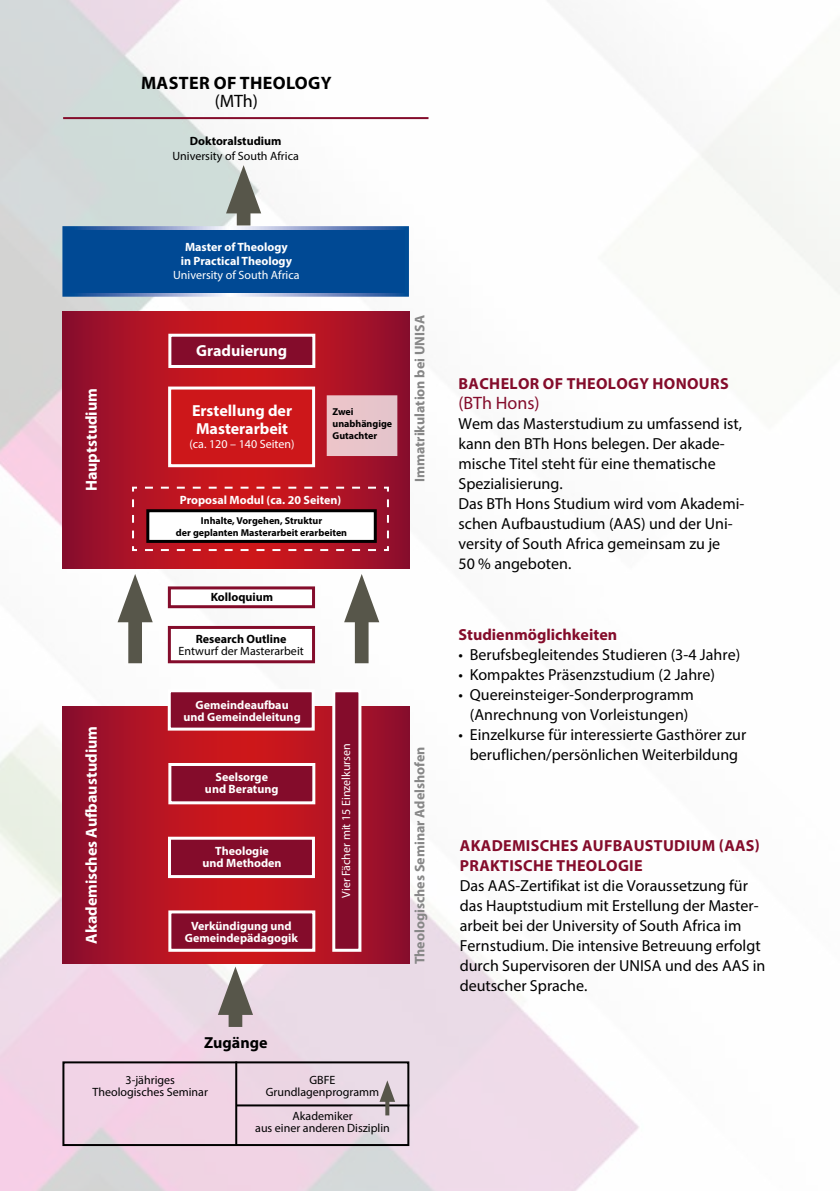
<style>
.page{position:relative;width:840px;height:1191px;background:#fff}
.page>*{position:absolute;margin:0;border:0;box-sizing:border-box;transform-origin:0 0}
.t1{font:700 18px "Myriad Pro";letter-spacing:.02em;color:#000}
.t2{font:18px "Myriad Pro";color:#840c2b}
.t3{font:18px "Myriad Pro";color:#000}
.t4{font:16px/20px "Myriad Pro";color:#000}
.t5{font:700 16px/20px "Myriad Pro";letter-spacing:.02em;color:#840c2b}
.t6{font:700 16px/18px "Myriad Pro";color:#fff}
.t7{font:700 16px "Myriad Pro";color:#840c2b}
.t8{font:700 16px "Myriad Pro";color:#000}
.t9{font:700 14px "Myriad Pro";color:#878787}
.t10{font:700 12px/12px "Myriad Pro";color:#fff;text-align:center}
.t11{font:12px/12px "Myriad Pro";color:#000;text-align:center}
.t12{font:12px "Myriad Pro";color:#fff}
.t13{font:700 12px "Myriad Pro";color:#000}
.t14{font:700 10px/12px "Myriad Pro";color:#000}
</style>
<div class="page">
<img style="left:0;top:0;width:839px;height:1191px">
<svg style="left:62px;top:311px;width:347px;height:257px;background:#a81226"></svg>
<div style="left:168px;top:386px;width:147px;height:81px;background:#cd171a;border:3px solid #fff"></div>
<div style="left:168px;top:586px;width:147px;height:22px;background:#fff;border:3px solid #840c2b"></div>
<div style="left:326px;top:395px;width:71px;height:61px;background:#e8c5ca;border:3px solid #fff"></div>
<div style="left:168px;top:334px;width:147px;height:34px;background:#840c2b;border:3px solid #fff"></div>
<div style="left:354px;top:602px;width:14px;height:61px;background:#57564a"></div>
<svg style="left:344px;top:574px;width:35px;height:48px"></svg>
<div style="left:128px;top:602px;width:14px;height:61px;background:#57564a"></div>
<svg style="left:117px;top:574px;width:36px;height:48px"></svg>
<div style="left:168px;top:626px;width:147px;height:37px;background:#fff;border:3px solid #840c2b"></div>
<svg style="left:131px;top:485px;width:259px;height:67px;background:#bd2430"></svg>
<div style="left:148px;top:511px;width:227px;height:30px;background:#fff"></div>
<div style="left:146px;top:509px;width:230px;height:34px;border:3px solid #000"></div>
<div style="left:237px;top:193px;width:13px;height:32px;background:#57564a"></div>
<svg style="left:226px;top:165px;width:35px;height:48px"></svg>
<div style="left:62px;top:226px;width:346px;height:71px;background:#004994"></div>
<svg style="left:62px;top:706px;width:347px;height:257px;background:#ab1427"></svg>
<div style="left:168px;top:689px;width:146px;height:41px;background:#840c2b;border:3px solid #fff"></div>
<div style="left:168px;top:763px;width:147px;height:41px;background:#840c2b;border:3px solid #fff"></div>
<div style="left:168px;top:836px;width:147px;height:42px;background:#840c2b;border:3px solid #fff"></div>
<div style="left:168px;top:910px;width:147px;height:41px;background:#840c2b;border:3px solid #fff"></div>
<div style="left:332px;top:689px;width:29px;height:262px;background:#840c2b;border:3px solid #fff"></div>
<div style="left:228px;top:994px;width:14px;height:33px;background:#57564a"></div>
<svg style="left:218px;top:966px;width:35px;height:49px"></svg>
<div style="left:62px;top:1061px;width:347px;height:85px;border:2px solid #000"></div>
<hr style="left:235px;top:1061px;width:2px;height:83px;background:#000">
<hr style="left:63px;top:117px;width:365px;height:2px;background:#840c2b">
<hr style="left:236px;top:1104px;width:173px;height:2px;background:#000">
<svg style="left:385px;top:1101px;width:4px;height:14px"></svg>
<svg style="left:379px;top:1080px;width:16px;height:21px"></svg>
<p class="t1" style="left:141px;top:71px;width:192px">MASTER OF THEOLOGY</p>
<p class="t3" style="left:214px;top:90px;width:45px">(MTh)</p>
<p class="t13" style="left:190px;top:133px;width:93px">Doktoralstudium</p>
<p class="t11" style="left:172px;top:149px;width:128px">University of South Africa</p>
<p class="t6" style="left:82px;top:491px;width:105px;rotate:-90deg">Hauptstudium</p>
<p class="t6" style="left:82px;top:943px;width:219px;rotate:-90deg">Akademisches Aufbaustudium</p>
<p class="t10" style="left:181px;top:239px;width:112px;line-height:14.4px">Master of Theology in Practical Theology</p>
<p class="t12" style="left:173px;top:268px;width:128px">University of South Africa</p>
<p class="t6" style="left:196px;top:341px;width:93px">Graduierung</p>
<p class="t6" style="left:192px;top:401px;width:101px">Erstellung der<br>Masterarbeit</p>
<p class="t12" style="left:189px;top:437px;width:106px">(ca. 120 – 140 Seiten)</p>
<p class="t14" style="left:332px;top:405px;width:61px">Zwei unabhängige<br>Gutachter</p>
<p class="t10" style="left:180px;top:493px;width:163px">Proposal Modul (ca. 20 Seiten)</p>
<p class="t14" style="left:176px;top:514px;width:173px;text-align:center">Inhalte, Vorgehen, Struktur<br>der geplanten Masterarbeit erarbeiten</p>
<p class="t13" style="left:211px;top:589px;width:64px">Kolloquium</p>
<p class="t13" style="left:196px;top:631px;width:92px">Research Outline</p>
<p class="t11" style="left:178px;top:645px;width:127px">Entwurf der Masterarbeit</p>
<p class="t10" style="left:183px;top:698px;width:119px">Gemeindeaufbau und Gemeindeleitung</p>
<p class="t10" style="left:205px;top:770px;width:75px">Seelsorge und Beratung</p>
<p class="t10" style="left:202px;top:844px;width:81px">Theologie<br>und Methoden</p>
<p class="t10" style="left:185px;top:919px;width:114px">Verkündigung und<br>Gemeindepädagogik</p>
<p class="t12" style="left:338px;top:897px;width:156px;rotate:-90deg">Vier Fächer mit 15 Einzelkursen</p>
<p class="t9" style="left:410px;top:482px;width:169px;rotate:-90deg">Immatrikulation bei UNISA</p>
<p class="t9" style="left:410px;top:964px;width:219px;rotate:-90deg">Theologisches Seminar Adelshofen</p>
<p class="t8" style="left:204px;top:1032px;width:65px">Zugänge</p>
<p class="t11" style="left:92px;top:1073px;width:117px">3-jähriges<br>Theologisches Seminar</p>
<p class="t11" style="left:266px;top:1073px;width:115px">GBFE<br>Grundlagenprogramm</p>
<p class="t11" style="left:255px;top:1109px;width:136px">Akademiker<br>aus einer anderen Disziplin</p>
<p class="t5" style="left:458px;top:373px;width:271px">BACHELOR OF THEOLOGY HONOURS</p>
<p class="t2" style="left:458px;top:391px;width:83px">(BTh Hons)</p>
<p class="t4" style="left:458px;top:413px;width:287px">Wem das Masterstudium zu umfassend ist, kann den BTh Hons belegen. Der akade&shy;mische Titel steht für eine thematische Spezialisierung.<br>Das BTh Hons Studium wird vom Akademi&shy;schen Aufbaustudium (AAS) und der Uni&shy;versity of South Africa gemeinsam zu je<br>50 % angeboten.</p>
<p class="t7" style="left:458px;top:624px;width:160px">Studienmöglichkeiten</p>
<p class="t4" style="left:458px;top:644px;width:283px">• Berufsbegleitendes Studieren (3-4 Jahre)</p>
<p class="t4" style="left:458px;top:664px;width:258px">• Kompaktes Präsenzstudium (2 Jahre)</p>
<p class="t4" style="left:458px;top:684px;width:237px;text-align:center">• Quereinsteiger-Sonderprogramm (Anrechnung von Vorleistungen)</p>
<p class="t4" style="left:458px;top:724px;width:289px;text-align:center">• Einzelkurse für interessierte Gasthörer zur beruflichen/persönlichen Weiterbildung</p>
<p class="t5" style="left:459px;top:835px;width:301px">AKADEMISCHES AUFBAUSTUDIUM (AAS)<br>PRAKTISCHE THEOLOGIE</p>
<p class="t4" style="left:459px;top:875px;width:307px">Das AAS-Zertifikat ist die Voraussetzung für das Hauptstudium mit Erstellung der Master&shy;arbeit bei der University of South Africa im Fernstudium. Die intensive Betreuung erfolgt durch Supervisoren der UNISA und des AAS in deutscher Sprache.</p>
</div>
